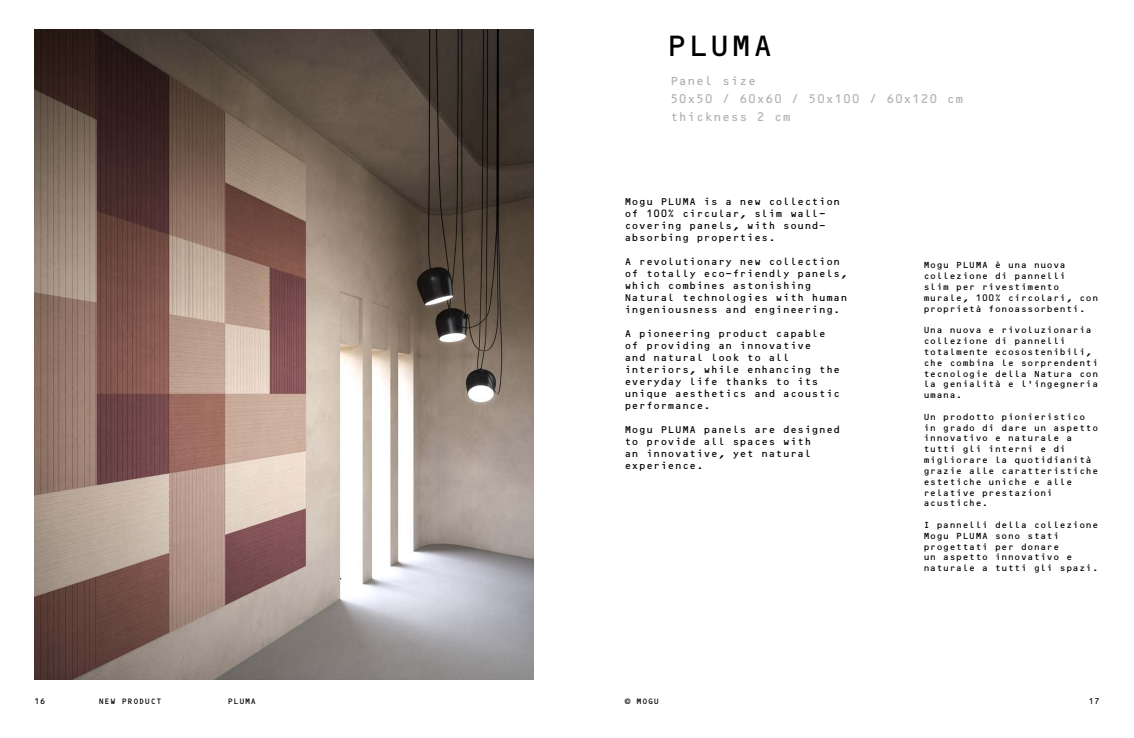
<style>
.page{position:relative;width:1134px;height:738px;background:#fff}
.page>*{position:absolute;margin:0;border:0;box-sizing:border-box;transform-origin:0 0}
.t1{font:30px "OCRB Std";color:#000}
.t2{font:12px/18px "OCRB Std";color:#b3b2b2}
.t3{font:10px/12px "OCRB Std";color:#000}
.t4{font:9px/10.8px "OCRB Std";color:#000}
.t5{font:8px "OCRB Std";color:#000}
</style>
<div class="page">
<img style="left:34px;top:30px;width:500px;height:648px">
<h1 class="t1" style="left:666px;top:28px;width:110px">PLUMA</h1>
<h2 class="t2" style="left:670px;top:72px;width:295px">Panel size<br>50x50 / 60x60 / 50x100 / 60x120 cm thickness 2 cm</h2>
<p class="t3" style="left:624px;top:195px;width:217px">Mogu PLUMA is a new collection of 100% circular, slim wall&shy;covering panels, with sound&shy;absorbing properties.</p>
<p class="t3" style="left:624px;top:255px;width:225px">A revolutionary new collection of totally eco-friendly panels, which combines astonishing<br>Natural technologies with human ingeniousness and engineering.</p>
<p class="t3" style="left:624px;top:327px;width:217px">A pioneering product capable of providing an innovative<br>and natural look to all interiors, while enhancing the everyday life thanks to its unique aesthetics and acoustic performance.</p>
<p class="t3" style="left:624px;top:423px;width:217px">Mogu PLUMA panels are designed to provide all spaces with<br>an innovative, yet natural experience.</p>
<p class="t4" style="left:923px;top:260px;width:176px">Mogu PLUMA è una nuova collezione di pannelli<br>slim per rivestimento murale, 100% circolari, con proprietà fonoassorbenti.</p>
<p class="t4" style="left:923px;top:324px;width:176px">Una nuova e rivoluzionaria collezione di pannelli totalmente ecosostenibili, che combina le sorprendenti tecnologie della Natura con la genialità e l'ingegneria umana.</p>
<p class="t4" style="left:923px;top:411px;width:176px">Un prodotto pionieristico in grado di dare un aspetto innovativo e naturale a tutti gli interni e di migliorare la quotidianità grazie alle caratteristiche estetiche uniche e alle relative prestazioni acustiche.</p>
<p class="t4" style="left:923px;top:519px;width:176px">I pannelli della collezione<br>Mogu PLUMA sono stati progettati per donare<br>un aspetto innovativo e naturale a tutti gli spazi.</p>
<p class="t5" style="left:34px;top:696px;width:13px">16</p>
<p class="t5" style="left:1088px;top:696px;width:13px">17</p>
<p class="t5" style="left:99px;top:696px;width:65px">NEW PRODUCT</p>
<p class="t5" style="left:227px;top:696px;width:30px">PLUMA</p>
<p class="t5" style="left:625px;top:696px;width:36px">© MOGU</p>
</div>
